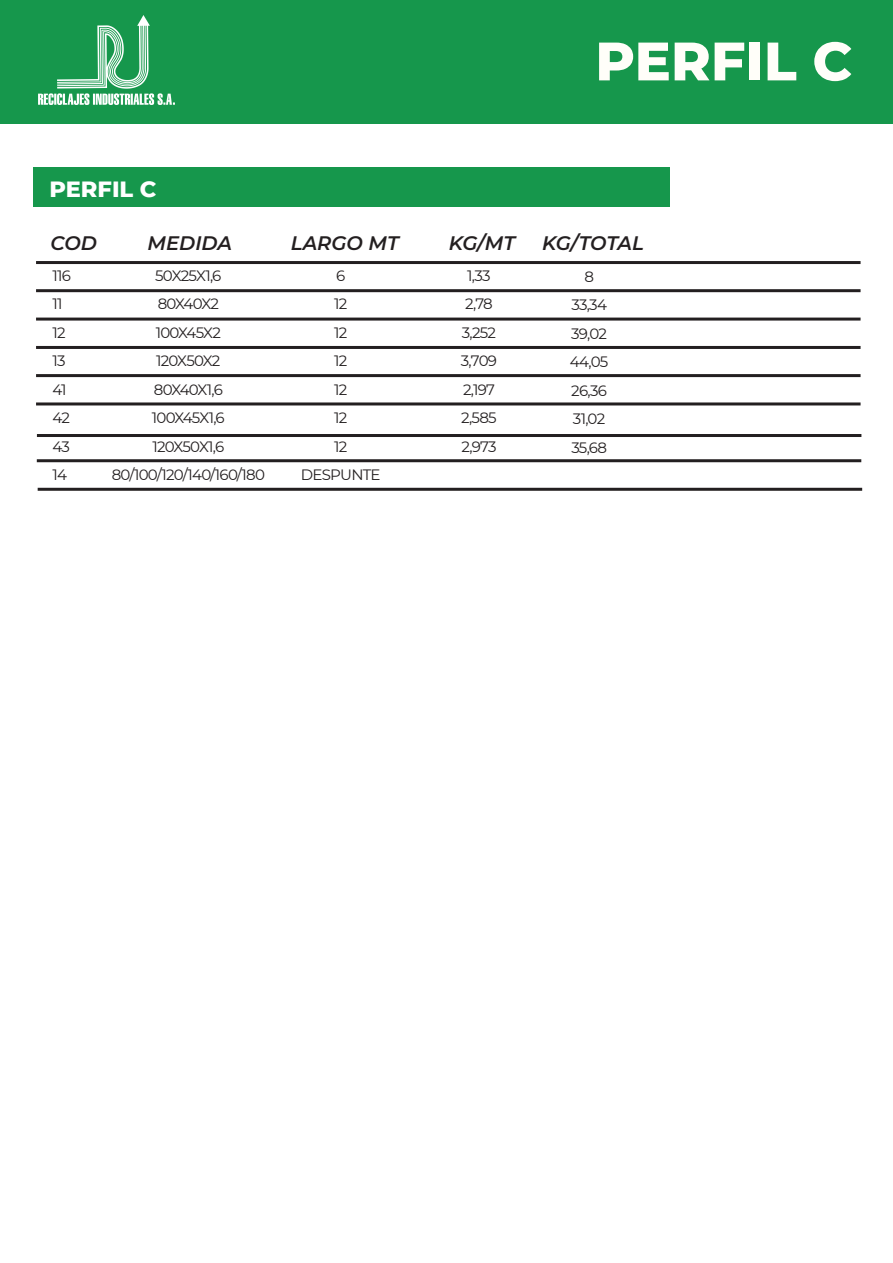
<style>
.page{position:relative;width:893px;height:1263px;background:#fff}
.page>*{position:absolute;margin:0;border:0;box-sizing:border-box;transform-origin:0 0}
.t1{font:800 54px "Montserrat";color:#fffef9}
.t2{font:800 22.5px "Montserrat";color:#fff}
.t3{font:italic 600 19.5px "Montserrat";color:#231f20}
.t4{font:15px/28.5px "Montserrat";letter-spacing:-.05em;color:#231f20;text-align:center}
</style>
<div class="page">
<div style="left:0;top:0;width:893px;height:123px;background:#16974c"></div>
<div style="left:34px;top:167px;width:636px;height:40px;background:#16974c"></div>
<img style="left:38px;top:16px;width:136px;height:89px">
<hr style="left:36px;top:261px;width:824px;height:3px;background:#231f20">
<hr style="left:36px;top:289px;width:824px;height:3px;background:#231f20">
<hr style="left:36px;top:318px;width:824px;height:3px;background:#231f20">
<hr style="left:36px;top:346px;width:824px;height:3px;background:#231f20">
<hr style="left:36px;top:374px;width:824px;height:3px;background:#231f20">
<hr style="left:36px;top:402px;width:824px;height:3px;background:#231f20">
<hr style="left:37px;top:434px;width:824px;height:3px;background:#231f20">
<hr style="left:37px;top:459px;width:824px;height:3px;background:#231f20">
<hr style="left:38px;top:488px;width:824px;height:3px;background:#231f20">
<h1 class="t1" style="left:595px;top:22px;width:258px">PERFIL C</h1>
<h2 class="t2" style="left:49px;top:173px;width:109px">PERFIL C</h2>
<h3 class="t3" style="left:51px;top:229px;width:48px">COD</h3>
<h3 class="t3" style="left:148px;top:229px;width:86px">MEDIDA</h3>
<h3 class="t3" style="left:449px;top:229px;width:68px">KG/MT</h3>
<p class="t4" style="left:52px;top:260px;width:20px;text-align:left">116<br>11<br>12<br>13<br>41<br>42<br>43<br>14</p>
<p class="t4" style="left:112px;top:260px;width:155px">50X25X1,6<br>80X40X2<br>100X45X2<br>120X50X2<br>80X40X1,6<br>100X45X1,6<br>120X50X1,6<br>80/100/120/140/160/180</p>
<p class="t4" style="left:461px;top:260px;width:38px">1,33<br>2,78<br>3,252<br>3,709<br>2,197<br>2,585<br>2,973</p>
<h3 class="t3" style="left:291px;top:229px;width:109px">LARGO MT</h3>
<p class="t4" style="left:301px;top:260px;width:81px">6<br>12<br>12<br>12<br>12<br>12<br>12<br>DESPUNTE</p>
<h3 class="t3" style="left:542px;top:229px;width:103px">KG/TOTAL</h3>
<p class="t4" style="left:570px;top:261px;width:40px">8<br>33,34<br>39,02<br>44,05<br>26,36<br>31,02<br>35,68</p>
</div>
